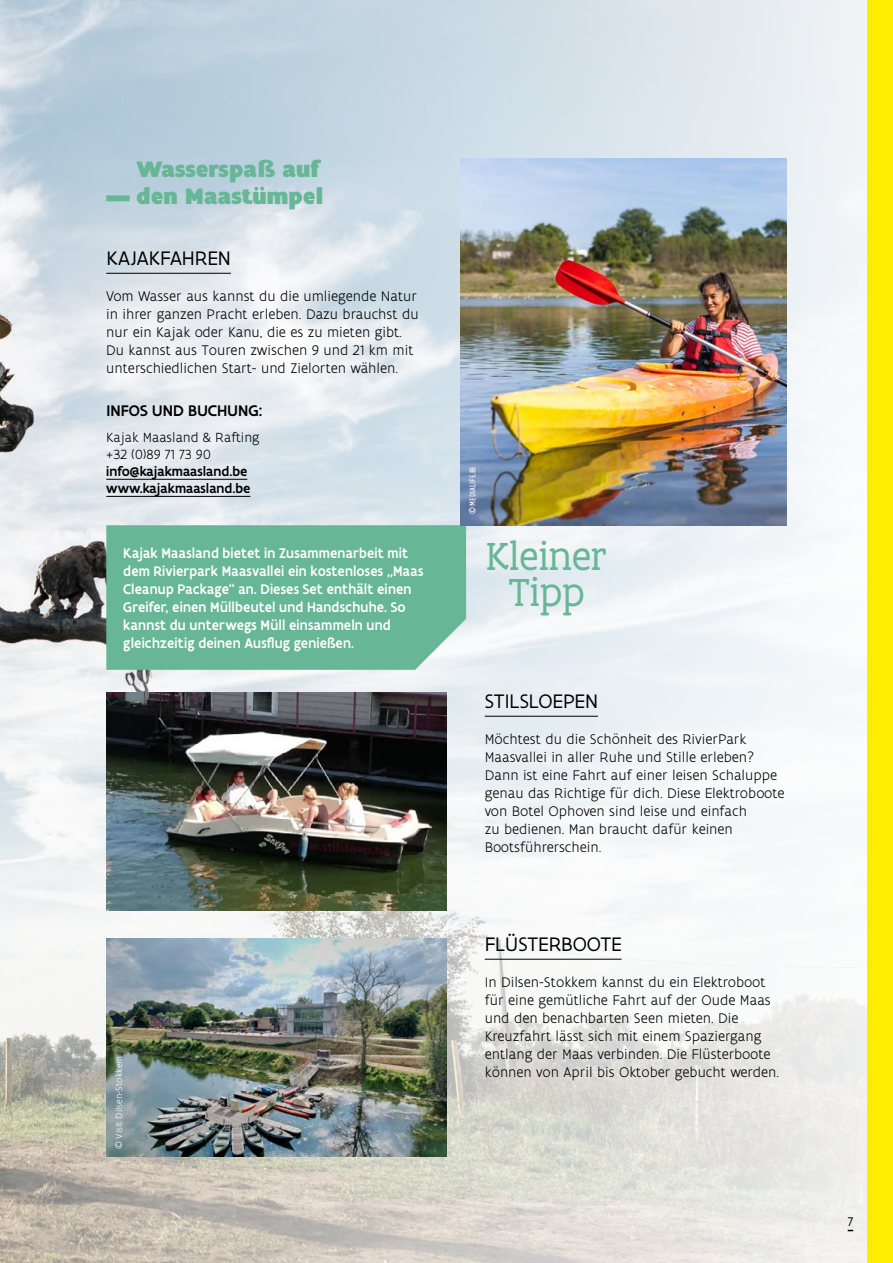
<style>
.page{position:relative;width:893px;height:1263px;background:#fff}
.page>*{position:absolute;margin:0;border:0;box-sizing:border-box;transform-origin:0 0}
.t1{font:42px/36px "Flanders Art Serif";color:#67b696;text-align:center}
.t2{font:900 24px/27px "Flanders Art Sans";color:#67b696}
.t3{font:21px "Flanders Art Sans";letter-spacing:-.005em;color:#000}
.t4{font:500 16.5px "Flanders Art Sans";letter-spacing:.005em;color:#000}
.t5{font:300 15px/18px "Flanders Art Sans";color:#000}
.t6{font:500 15px/18px "Flanders Art Sans";letter-spacing:.01em;color:#fff;scale:.95 1}
.t7{font:500 14.25px/17.1px "Flanders Art Sans";color:#000}
.t8{font:300 14.25px/17.1px "Flanders Art Sans";color:#000}
.t9{font:13.5px "Flanders Art Sans";color:#000}
.t10{font:300 9.75px "Flanders Art Sans";color:#fff}
.t11{font:condensed 9px "Flanders Art Sans";color:#fff}
</style>
<div class="page">
<img style="left:0;top:51px;width:867px;height:1212px">
<div style="left:106px;top:195px;width:24px;height:6px;background:#67b696"></div>
<div style="left:867px;top:0;width:26px;height:1263px;background:#ffed00"></div>
<div style="left:106px;top:525px;width:360px;height:145px;background:#67b696"></div>
<hr style="left:106px;top:479px;width:141px;height:1px;background:#000">
<hr style="left:106px;top:496px;width:144px;height:1px;background:#000">
<hr style="left:106px;top:273px;width:125px;height:1px;background:#000">
<hr style="left:485px;top:959px;width:136px;height:1px;background:#000">
<hr style="left:485px;top:716px;width:113px;height:1px;background:#000">
<img style="left:106px;top:692px;width:340px;height:218px">
<img style="left:106px;top:938px;width:340px;height:219px">
<img style="left:461px;top:159px;width:326px;height:366px">
<h2 class="t2" style="left:136px;top:156px;width:189px">Wasserspaß auf den Maastümpel</h2>
<h3 class="t3" style="left:106px;top:245px;width:126px">KAJAKFAHREN</h3>
<p class="t5" style="left:106px;top:287px;width:314px">Vom Wasser aus kannst du die umliegende Natur in ihrer ganzen Pracht erleben. Dazu brauchst du nur ein Kajak oder Kanu, die es zu mieten gibt.<br>Du kannst aus Touren zwischen 9 und 21 km mit unterschiedlichen Start- und Zielorten wählen.</p>
<p class="t4" style="left:106px;top:401px;width:157px">INFOS UND BUCHUNG:</p>
<p class="t8" style="left:106px;top:429px;width:155px">Kajak Maasland &amp; Rafting +32 (0)89 71 73 90</p>
<p class="t7" style="left:106px;top:463px;width:146px">info@kajakmaasland.be www.kajakmaasland.be</p>
<p class="t11" style="left:467px;top:514px;width:50px;rotate:-90deg">© MEDIALIFE.BE</p>
<p class="t6" style="left:123px;top:544px;width:317px">Kajak Maasland bietet in Zusammenarbeit mit dem Rivierpark Maasvallei ein kostenloses „Maas Cleanup Package“ an. Dieses Set enthält einen Greifer, einen Müllbeutel und Handschuhe. So kannst du unterwegs Müll einsammeln und gleichzeitig deinen Ausflug genießen.</p>
<h1 class="t1" style="left:486px;top:540px;width:122px">Kleiner<br>Tipp</h1>
<p class="t10" style="left:113px;top:1149px;width:95px;rotate:-90deg">© Visit Dilsen-Stokkem</p>
<h3 class="t3" style="left:485px;top:688px;width:115px">STILSLOEPEN</h3>
<p class="t5" style="left:485px;top:730px;width:301px">Möchtest du die Schönheit des RivierPark Maasvallei in aller Ruhe und Stille erleben?<br>Dann ist eine Fahrt auf einer leisen Schaluppe genau das Richtige für dich. Diese Elektroboote von Botel Ophoven sind leise und einfach<br>zu bedienen. Man braucht dafür keinen Bootsführerschein.</p>
<h3 class="t3" style="left:485px;top:931px;width:138px">FLÜSTERBOOTE</h3>
<p class="t5" style="left:485px;top:973px;width:296px">In Dilsen-Stokkem kannst du ein Elektroboot für eine gemütliche Fahrt auf der Oude Maas und den benachbarten Seen mieten. Die Kreuzfahrt lässt sich mit einem Spaziergang entlang der Maas verbinden. Die Flüsterboote können von April bis Oktober gebucht werden.</p>
<p class="t9" style="left:848px;top:1213px;width:7px">7</p>
</div>
